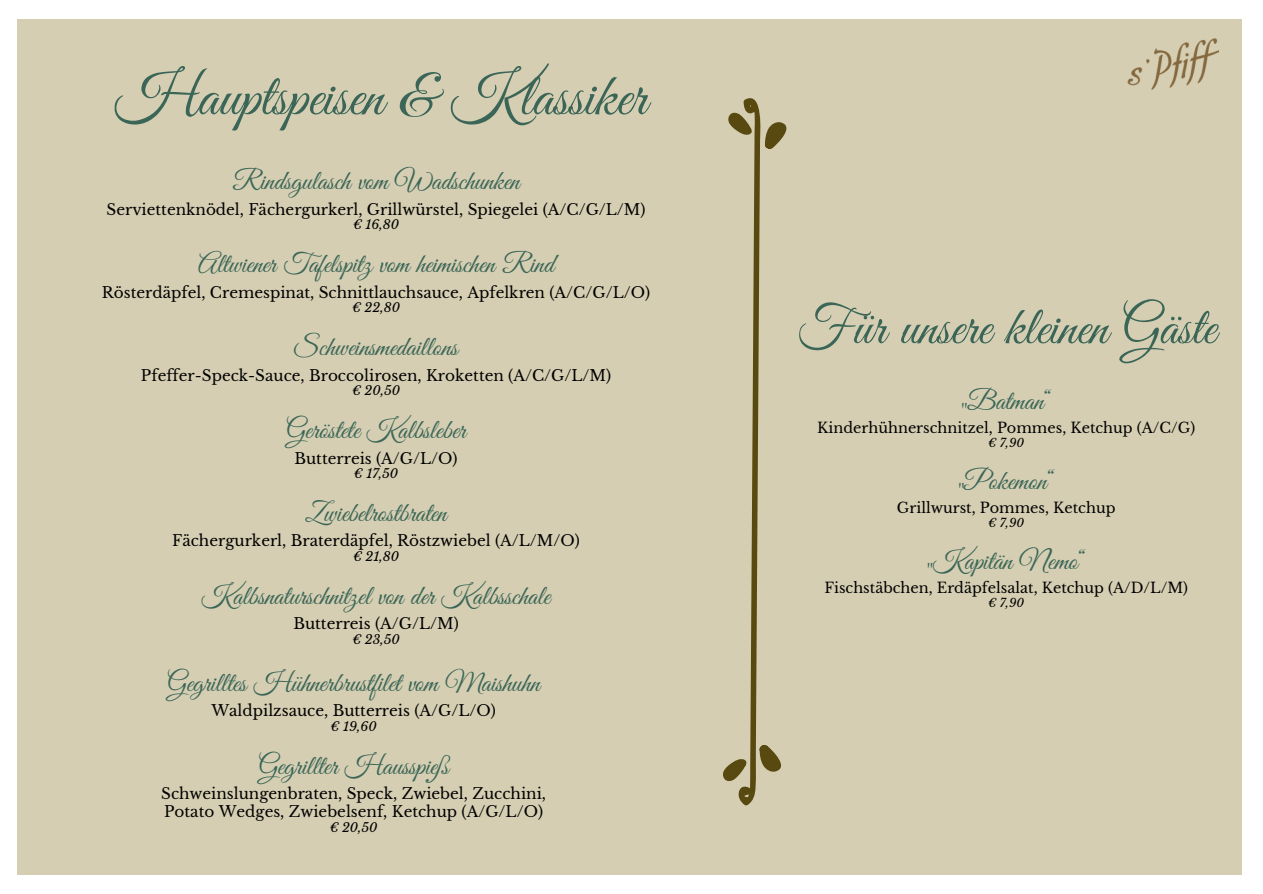
<style>
.page{position:relative;width:1263px;height:894px;background:#fff}
.page>*{position:absolute;margin:0;border:0;box-sizing:border-box;transform-origin:0 0}
.t1{font:60px "Great Vibes";color:#3b6657}
.t2{font:53.7px "Great Vibes";color:#3b6657}
.t3{font:27.45px "Great Vibes";color:#3b6657}
.t4{font:15.15px "Libre Baskerville";color:#000}
.t5{font:14.55px "Libre Baskerville";color:#000}
.t6{font:italic 12.6px "Libre Baskerville";color:#000}
.t7{font:italic 11.7px "Libre Baskerville";color:#000}
</style>
<div class="page">
<div style="left:17px;top:19px;width:1224px;height:855px;background:#d5ceb2"></div>
<svg style="left:723px;top:98px;width:64px;height:707px"></svg>
<img style="left:1128px;top:38px;width:91px;height:51px">
<h1 class="t1" style="left:115px;top:63px;width:533px">Hauptspeisen &amp; Klassiker</h1>
<p class="t3" style="left:232px;top:166px;width:289px">Rindsgulasch vom Wadschunken</p>
<p class="t4" style="left:107px;top:200px;width:540px">Serviettenknödel, Fächergurkerl, Grillwürstel, Spiegelei (A/C/G/L/M)</p>
<p class="t6" style="left:353px;top:217px;width:48px">€ 16,80</p>
<p class="t3" style="left:198px;top:249px;width:358px">Altwiener Tafelspitz vom heimischen Rind</p>
<p class="t4" style="left:102px;top:283px;width:550px">Rösterdäpfel, Cremespinat, Schnittlauchsauce, Apfelkren (A/C/G/L/O)</p>
<p class="t6" style="left:352px;top:300px;width:49px">€ 22,80</p>
<p class="t3" style="left:294px;top:332px;width:165px">Schweinsmedaillons</p>
<p class="t4" style="left:141px;top:366px;width:472px">Pfeffer-Speck-Sauce, Broccolirosen, Kroketten (A/C/G/L/M)</p>
<p class="t6" style="left:352px;top:383px;width:49px">€ 20,50</p>
<h3 class="t3" style="left:286px;top:415px;width:181px">Geröstete Kalbsleber</h3>
<h3 class="t4" style="left:294px;top:448px;width:165px">Butterreis (A/G/L/O)</h3>
<h3 class="t6" style="left:354px;top:466px;width:46px">€ 17,50</h3>
<p class="t3" style="left:305px;top:497px;width:143px">Zwiebelrostbraten</p>
<p class="t4" style="left:172px;top:531px;width:409px">Fächergurkerl, Braterdäpfel, Röstzwiebel (A/L/M/O)</p>
<p class="t6" style="left:353px;top:549px;width:47px">€ 21,80</p>
<h3 class="t3" style="left:202px;top:580px;width:350px">Kalbsnaturschnitzel von der Kalbsschale</h3>
<h3 class="t4" style="left:293px;top:614px;width:167px">Butterreis (A/G/L/M)</h3>
<h3 class="t6" style="left:352px;top:631px;width:49px">€ 23,50</h3>
<h3 class="t3" style="left:167px;top:667px;width:374px">Gegrilltes Hühnerbrustfilet vom Maishuhn</h3>
<h3 class="t4" style="left:211px;top:701px;width:286px">Waldpilzsauce, Butterreis (A/G/L/O)</h3>
<h3 class="t6" style="left:331px;top:718px;width:47px">€ 19,60</h3>
<p class="t3" style="left:258px;top:750px;width:192px">Gegrillter Hausspieß</p>
<p class="t4" style="left:161px;top:784px;width:386px">Schweinslungenbraten, Speck, Zwiebel, Zucchini,</p>
<p class="t4" style="left:164px;top:801px;width:380px">Potato Wedges, Zwiebelsenf, Ketchup (A/G/L/O)</p>
<p class="t6" style="left:330px;top:819px;width:49px">€ 20,50</p>
<p class="t2" style="left:796px;top:297px;width:421px">Für unsere kleinen Gäste</p>
<p class="t3" style="left:960px;top:386px;width:93px">„Batman“</p>
<h2 class="t5" style="left:817px;top:418px;width:379px">Kinderhühnerschnitzel, Pommes, Ketchup (A/C/G)</h2>
<p class="t7" style="left:988px;top:436px;width:37px">€ 7,90</p>
<p class="t3" style="left:957px;top:466px;width:99px">„Pokemon“</p>
<p class="t5" style="left:897px;top:498px;width:220px">Grillwurst, Pommes, Ketchup</p>
<p class="t7" style="left:988px;top:516px;width:37px">€ 7,90</p>
<p class="t3" style="left:926px;top:546px;width:161px">„Kapitän Nemo“</p>
<p class="t5" style="left:824px;top:578px;width:365px">Fischstäbchen, Erdäpfelsalat, Ketchup (A/D/L/M)</p>
<p class="t7" style="left:988px;top:596px;width:37px">€ 7,90</p>
</div>
